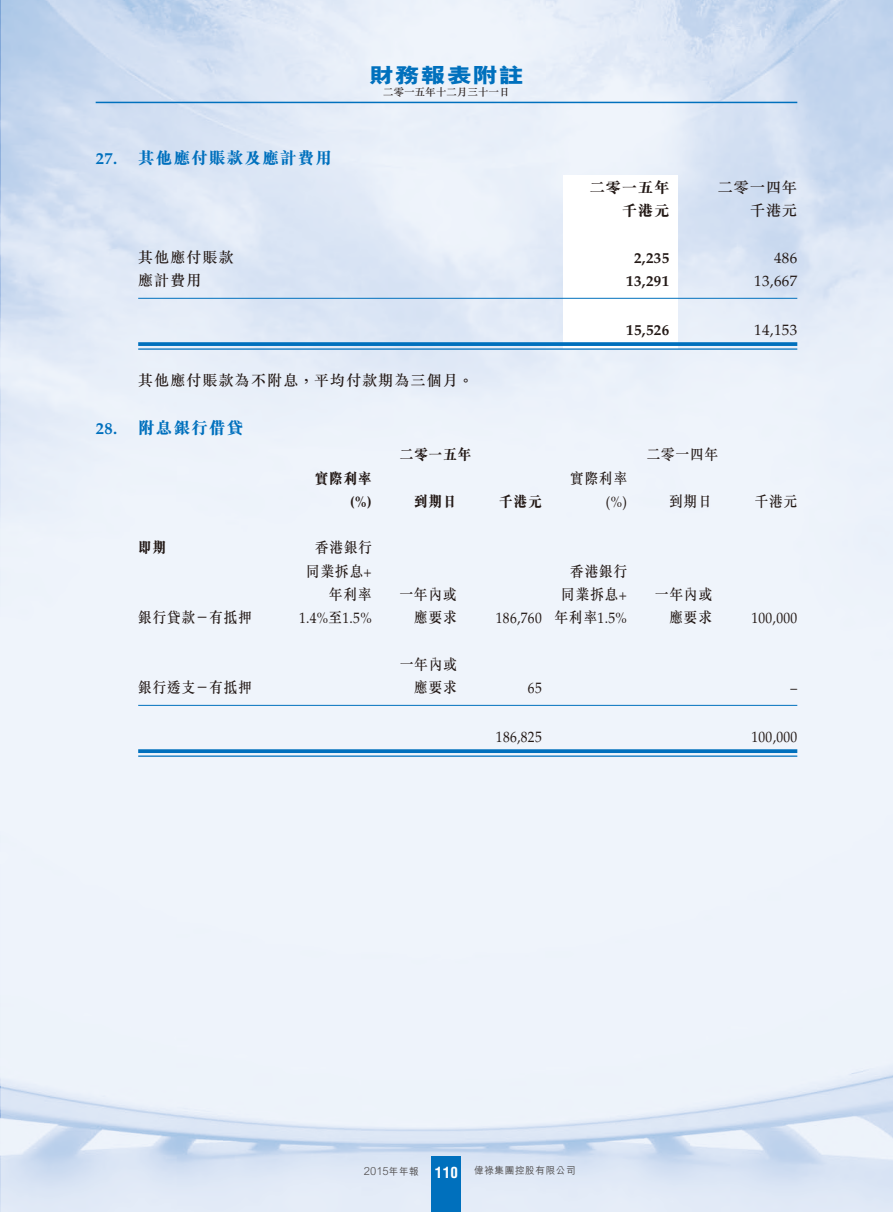
<style>
.page{position:relative;width:893px;height:1212px;background:#fff}
.page>*{position:absolute;margin:0;border:0;box-sizing:border-box;transform-origin:0 0}
.t1{font:800 21px "M Hei HK";letter-spacing:.03em;color:#0070bd;scale:1.2 1}
.t2{font:800 16.5px "M Sung HK";letter-spacing:.075em;color:#0070bd}
.t3{font:700 16.5px "Palatino LT Std";color:#0070bd}
.t4{font:500 15px "M Sung HK";letter-spacing:.075em;color:#231916;scale:.9 1}
.t5{font:15px "Palatino LT Std";letter-spacing:.025em;color:#231916;scale:.9 1}
.t6{font:500 15px "M Sung HK";letter-spacing:.075em;color:#231916}
.t7{font:700 15px "Palatino LT Std";letter-spacing:.025em;color:#231916}
.t8{font:800 15px "M Sung HK";letter-spacing:.075em;color:#231916;scale:.9 1}
.t9{font:15px "Palatino LT Std";letter-spacing:.025em;color:#231916}
.t10{font:800 15px "M Sung HK";letter-spacing:.075em;color:#231916}
.t11{font:700 condensed 15px "Helvetica LT Std";color:#fff}
.t12{font:700 15px "Palatino LT Std";letter-spacing:.025em;color:#231916;scale:.9 1}
.t13{font:300 11.25px "Arial MT Std";color:#4d4a4a}
.t14{font:500 10.5px "M Sung HK";letter-spacing:.025em;color:#231916}
.t15{font:500 9.75px "M Hei HK";letter-spacing:.07em;color:#4d4a4a}
.s1{font-family:"Palatino LT Std";font-weight:400}
.s2{font-family:"M Sung HK";font-weight:500}
</style>
<div class="page">
<img style="left:0;top:0;width:893px;height:1212px">
<hr style="left:96px;top:102px;width:701px;height:1px;background:#0070bd">
<div style="left:432px;top:1157px;width:29px;height:55px;background:#0070bd"></div>
<div style="left:563px;top:175px;width:115px;height:174px;background:#fff"></div>
<hr style="left:138px;top:298px;width:659px;height:1px;background:#0070bd">
<svg style="left:138px;top:342px;width:659px;height:4px;background:#0d77c0"></svg>
<hr style="left:138px;top:348px;width:659px;height:2px;background:#0070bd">
<hr style="left:138px;top:705px;width:659px;height:1px;background:#0070bd">
<svg style="left:138px;top:749px;width:659px;height:4px;background:#1079c1"></svg>
<hr style="left:138px;top:755px;width:659px;height:2px;background:#0070bd">
<p class="t3" style="left:96px;top:148px;width:23px">27.</p>
<p class="t3" style="left:96px;top:419px;width:23px">28.</p>
<h1 class="t1" style="left:369px;top:61px;width:131px">財務報表附註</h1>
<p class="t14" style="left:383px;top:85px;width:128px">二零一五年十二月三十一日</p>
<p class="t2" style="left:138px;top:146px;width:195px">其他應付賬款及應計費用</p>
<p class="t10" style="left:590px;top:177px;width:81px">二零一五年</p>
<p class="t6" style="left:718px;top:177px;width:81px">二零一四年</p>
<p class="t10" style="left:622px;top:200px;width:49px">千港元</p>
<p class="t6" style="left:750px;top:200px;width:49px">千港元</p>
<p class="t6" style="left:138px;top:246px;width:97px">其他應付賬款</p>
<p class="t7" style="left:634px;top:249px;width:37px">2,235</p>
<p class="t9" style="left:774px;top:249px;width:25px">486</p>
<p class="t6" style="left:138px;top:270px;width:65px">應計費用</p>
<p class="t7" style="left:626px;top:272px;width:45px">13,291</p>
<p class="t9" style="left:754px;top:272px;width:45px">13,667</p>
<p class="t7" style="left:626px;top:321px;width:45px">15,526</p>
<p class="t9" style="left:754px;top:321px;width:45px">14,153</p>
<p class="t6" style="left:138px;top:370px;width:337px">其他應付賬款為不附息，平均付款期為三個月。</p>
<p class="t2" style="left:138px;top:416px;width:107px">附息銀行借貸</p>
<p class="t8" style="left:400px;top:444px;width:81px">二零一五年</p>
<p class="t4" style="left:647px;top:444px;width:81px">二零一四年</p>
<p class="t8" style="left:315px;top:467px;width:65px">實際利率</p>
<p class="t4" style="left:570px;top:467px;width:65px">實際利率</p>
<p class="t8" style="left:138px;top:537px;width:33px">即期</p>
<p class="t12" style="left:350px;top:493px;width:26px">%( )</p>
<p class="t4" style="left:315px;top:537px;width:65px">香港銀行</p>
<p class="t8" style="left:414px;top:491px;width:49px">到期日</p>
<p class="t8" style="left:499px;top:491px;width:49px">千港元</p>
<p class="t5" style="left:606px;top:493px;width:25px">%( )</p>
<p class="t4" style="left:669px;top:491px;width:49px">到期日</p>
<p class="t4" style="left:755px;top:491px;width:49px">千港元</p>
<p class="t4" style="left:306px;top:560px;width:74px">同業拆息<span class="s1">+</span></p>
<p class="t4" style="left:570px;top:560px;width:65px">香港銀行</p>
<p class="t4" style="left:329px;top:584px;width:49px">年利率</p>
<p class="t4" style="left:400px;top:584px;width:65px">一年內或</p>
<p class="t4" style="left:561px;top:584px;width:74px">同業拆息<span class="s1">+</span></p>
<p class="t4" style="left:655px;top:584px;width:65px">一年內或</p>
<p class="t4" style="left:138px;top:607px;width:128px">銀行貸款－有抵押</p>
<p class="t5" style="left:299px;top:609px;width:82px">1.4%<span class="s2">至</span>1.5%</p>
<p class="t4" style="left:414px;top:607px;width:49px">應要求</p>
<p class="t5" style="left:496px;top:609px;width:53px">186,760</p>
<p class="t5" style="left:555px;top:609px;width:82px"><span class="s2">年利率</span>1.5%</p>
<p class="t4" style="left:669px;top:607px;width:49px">應要求</p>
<p class="t5" style="left:751px;top:609px;width:52px">100,000</p>
<p class="t4" style="left:400px;top:653px;width:65px">一年內或</p>
<p class="t4" style="left:138px;top:677px;width:128px">銀行透支－有抵押</p>
<p class="t4" style="left:414px;top:677px;width:49px">應要求</p>
<p class="t5" style="left:528px;top:679px;width:17px">65</p>
<p class="t5" style="left:790px;top:679px;width:9px">–</p>
<p class="t5" style="left:496px;top:728px;width:53px">186,825</p>
<p class="t5" style="left:751px;top:728px;width:52px">100,000</p>
<p class="t15" style="left:389px;top:1164px;width:32px">年年報</p>
<p class="t13" style="left:364px;top:1164px;width:27px">2015</p>
<p class="t11" style="left:435px;top:1163px;width:25px">110</p>
<p class="t15" style="left:474px;top:1163px;width:103px">偉祿集團控股有限公司</p>
</div>
